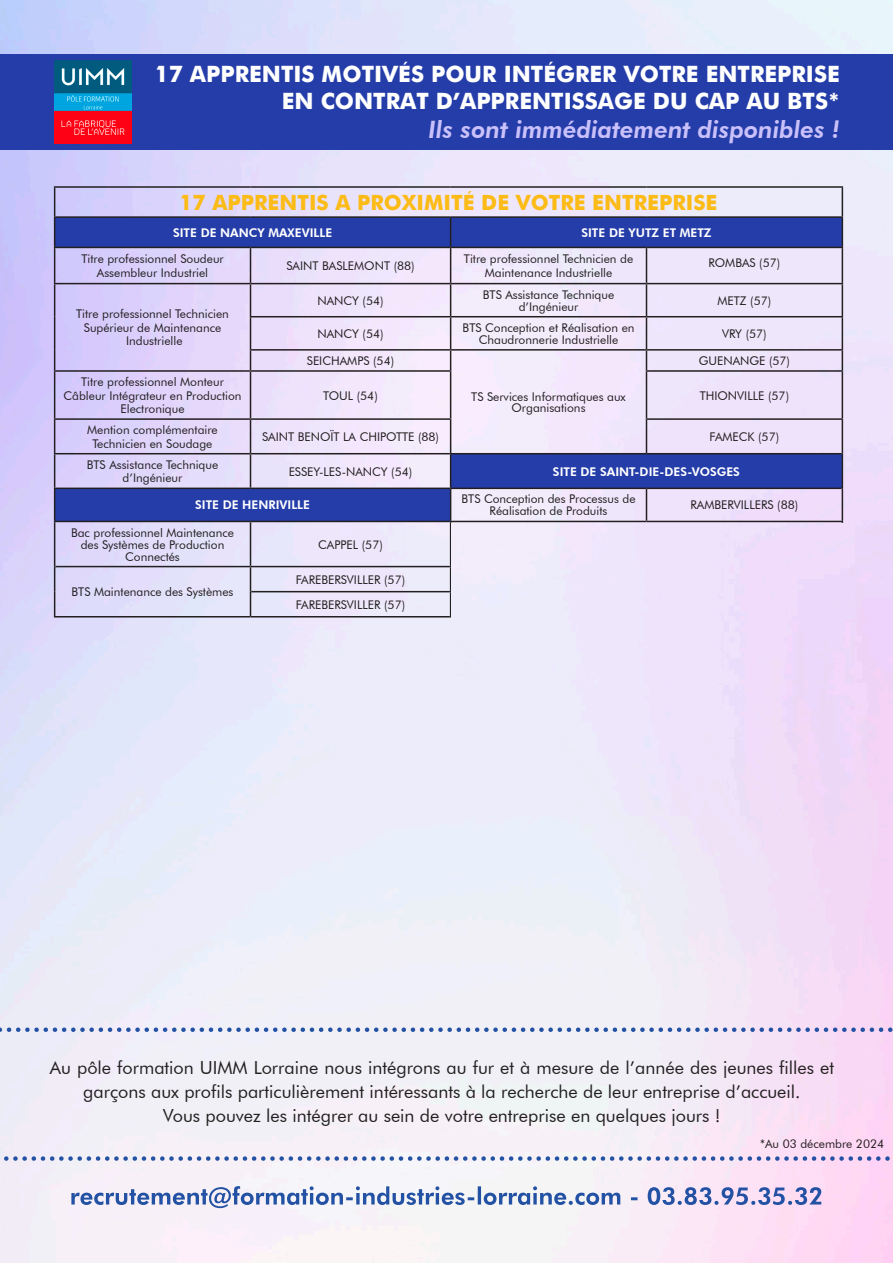
<style>
.page{position:relative;width:893px;height:1263px;background:#fff}
.page>*{position:absolute;margin:0;border:0;box-sizing:border-box;transform-origin:0 0}
.t1{font:italic 800 24px "Futura BT";color:#cac1fa}
.t2{font:700 22.5px/27px "Futura";color:#fff;text-align:right}
.t3{font:700 21px "Futura";color:#fcbb16}
.t4{font:18px/24px "Futura BT";color:#231f20;text-align:center}
.t5{font:12px/13.5px "Futura BT";color:#231f20;text-align:center}
.t6{font:800 12px "Futura BT";color:#fff}
</style>
<div class="page">
<svg style="left:55px;top:218px;width:787px;height:303px;background:#bfbce7"></svg>
<hr style="left:54px;top:186px;width:196px;height:2px;background:#231f20">
<hr style="left:250px;top:186px;width:201px;height:2px;background:#231f20">
<hr style="left:451px;top:186px;width:195px;height:2px;background:#231f20">
<hr style="left:646px;top:186px;width:197px;height:2px;background:#231f20">
<hr style="left:54px;top:248px;width:1px;height:35px;background:#231f20">
<hr style="left:250px;top:248px;width:1px;height:35px;background:#231f20">
<hr style="left:450px;top:248px;width:1px;height:35px;background:#231f20">
<hr style="left:646px;top:248px;width:1px;height:35px;background:#231f20">
<hr style="left:842px;top:248px;width:1px;height:35px;background:#231f20">
<hr style="left:54px;top:283px;width:196px;height:1px;background:#231f20">
<hr style="left:54px;top:284px;width:1px;height:33px;background:#231f20">
<hr style="left:250px;top:283px;width:201px;height:1px;background:#231f20">
<hr style="left:250px;top:284px;width:1px;height:32px;background:#231f20">
<hr style="left:451px;top:283px;width:195px;height:1px;background:#231f20">
<hr style="left:450px;top:284px;width:1px;height:32px;background:#231f20">
<hr style="left:646px;top:283px;width:197px;height:1px;background:#231f20">
<hr style="left:646px;top:284px;width:1px;height:32px;background:#231f20">
<hr style="left:842px;top:284px;width:1px;height:32px;background:#231f20">
<hr style="left:54px;top:317px;width:1px;height:33px;background:#231f20">
<hr style="left:250px;top:316px;width:201px;height:1px;background:#231f20">
<hr style="left:250px;top:317px;width:1px;height:32px;background:#231f20">
<hr style="left:451px;top:316px;width:195px;height:1px;background:#231f20">
<hr style="left:450px;top:317px;width:1px;height:32px;background:#231f20">
<hr style="left:646px;top:316px;width:197px;height:1px;background:#231f20">
<hr style="left:646px;top:317px;width:1px;height:32px;background:#231f20">
<hr style="left:842px;top:317px;width:1px;height:32px;background:#231f20">
<svg style="left:54px;top:350px;width:1px;height:20px"></svg>
<hr style="left:250px;top:349px;width:201px;height:2px;background:#231f20">
<svg style="left:250px;top:351px;width:1px;height:19px"></svg>
<hr style="left:451px;top:349px;width:195px;height:2px;background:#231f20">
<svg style="left:450px;top:351px;width:1px;height:19px"></svg>
<hr style="left:646px;top:349px;width:197px;height:2px;background:#231f20">
<svg style="left:646px;top:351px;width:1px;height:19px"></svg>
<svg style="left:842px;top:351px;width:1px;height:19px"></svg>
<hr style="left:646px;top:370px;width:197px;height:2px;background:#231f20">
<hr style="left:646px;top:372px;width:1px;height:46px;background:#231f20">
<hr style="left:842px;top:372px;width:1px;height:46px;background:#231f20">
<hr style="left:646px;top:418px;width:197px;height:2px;background:#231f20">
<hr style="left:646px;top:420px;width:1px;height:33px;background:#231f20">
<hr style="left:842px;top:420px;width:1px;height:34px;background:#231f20">
<hr style="left:646px;top:489px;width:1px;height:32px;background:#231f20">
<hr style="left:842px;top:488px;width:1px;height:33px;background:#231f20">
<hr style="left:54px;top:418px;width:196px;height:2px;background:#231f20">
<hr style="left:54px;top:453px;width:196px;height:1px;background:#231f20">
<hr style="left:54px;top:372px;width:1px;height:46px;background:#231f20">
<hr style="left:54px;top:420px;width:1px;height:33px;background:#231f20">
<hr style="left:54px;top:454px;width:1px;height:34px;background:#231f20">
<hr style="left:54px;top:522px;width:1px;height:45px;background:#231f20">
<hr style="left:54px;top:370px;width:196px;height:2px;background:#231f20">
<hr style="left:250px;top:370px;width:201px;height:2px;background:#231f20">
<hr style="left:250px;top:372px;width:1px;height:46px;background:#231f20">
<hr style="left:250px;top:420px;width:1px;height:33px;background:#231f20">
<hr style="left:250px;top:454px;width:1px;height:34px;background:#231f20">
<hr style="left:450px;top:372px;width:1px;height:46px;background:#231f20">
<hr style="left:450px;top:420px;width:1px;height:33px;background:#231f20">
<hr style="left:250px;top:522px;width:1px;height:44px;background:#231f20">
<hr style="left:250px;top:418px;width:201px;height:2px;background:#231f20">
<hr style="left:250px;top:453px;width:200px;height:1px;background:#231f20">
<svg style="left:250px;top:567px;width:1px;height:49px"></svg>
<hr style="left:54px;top:616px;width:196px;height:1px;background:#231f20">
<hr style="left:250px;top:616px;width:200px;height:1px;background:#231f20">
<hr style="left:54px;top:216px;width:196px;height:2px;background:#231f20">
<svg style="left:54px;top:188px;width:1px;height:59px"></svg>
<hr style="left:250px;top:216px;width:201px;height:2px;background:#231f20">
<hr style="left:451px;top:216px;width:195px;height:2px;background:#231f20">
<hr style="left:646px;top:216px;width:197px;height:2px;background:#231f20">
<svg style="left:842px;top:188px;width:1px;height:59px"></svg>
<hr style="left:54px;top:247px;width:196px;height:1px;background:#231f20">
<hr style="left:250px;top:247px;width:201px;height:1px;background:#231f20">
<hr style="left:451px;top:247px;width:195px;height:1px;background:#231f20">
<hr style="left:646px;top:247px;width:197px;height:1px;background:#231f20">
<svg style="left:450px;top:218px;width:1px;height:29px"></svg>
<hr style="left:54px;top:489px;width:1px;height:32px;background:#231f20">
<hr style="left:54px;top:488px;width:196px;height:1px;background:#231f20">
<hr style="left:250px;top:488px;width:201px;height:1px;background:#231f20">
<hr style="left:450px;top:489px;width:1px;height:32px;background:#231f20">
<hr style="left:54px;top:521px;width:196px;height:1px;background:#231f20">
<hr style="left:250px;top:521px;width:200px;height:1px;background:#231f20">
<svg style="left:54px;top:567px;width:1px;height:49px"></svg>
<hr style="left:55px;top:566px;width:195px;height:1px;background:#231f20">
<hr style="left:250px;top:566px;width:200px;height:1px;background:#231f20">
<hr style="left:251px;top:591px;width:199px;height:1px;background:#231f20">
<hr style="left:450px;top:454px;width:1px;height:34px;background:#231f20">
<hr style="left:450px;top:453px;width:196px;height:1px;background:#231f20">
<hr style="left:646px;top:453px;width:196px;height:1px;background:#231f20">
<hr style="left:842px;top:454px;width:1px;height:34px;background:#231f20">
<hr style="left:451px;top:488px;width:195px;height:1px;background:#231f20">
<hr style="left:646px;top:488px;width:196px;height:1px;background:#231f20">
<hr style="left:450px;top:522px;width:1px;height:44px;background:#231f20">
<svg style="left:450px;top:567px;width:1px;height:49px"></svg>
<hr style="left:450px;top:521px;width:196px;height:1px;background:#231f20">
<hr style="left:646px;top:521px;width:197px;height:1px;background:#231f20">
<hr style="left:842px;top:522px;width:1px;height:44px;background:#231f20">
<hr style="left:450px;top:566px;width:196px;height:1px;background:#231f20">
<hr style="left:450px;top:591px;width:196px;height:1px;background:#231f20">
<hr style="left:450px;top:616px;width:196px;height:1px;background:#231f20">
<svg style="left:71px;top:1186px;width:750px;height:22px"></svg>
<svg style="left:0;top:1156px;width:893px;height:5px"></svg>
<svg style="left:0;top:1027px;width:893px;height:5px"></svg>
<div style="left:0;top:54px;width:893px;height:96px;background:#253da9"></div>
<img style="left:54px;top:60px;width:78px;height:83px">
<img style="left:451px;top:523px;width:404px;height:293px">
<h2 class="t2" style="left:155px;top:59px;width:687px">17 APPRENTIS MOTIVÉS POUR INTÉGRER VOTRE ENTREPRISE<br>EN CONTRAT D’APPRENTISSAGE DU CAP AU BTS*</h2>
<h1 class="t1" style="left:428px;top:115px;width:413px">Ils sont immédiatement disponibles !</h1>
<h3 class="t3" style="left:180px;top:187px;width:539px">17 APPRENTIS A PROXIMITÉ DE VOTRE ENTREPRISE</h3>
<p class="t6" style="left:173px;top:225px;width:161px">SITE DE NANCY MAXEVILLE</p>
<p class="t6" style="left:581px;top:225px;width:132px">SITE DE YUTZ ET METZ</p>
<p class="t5" style="left:81px;top:252px;width:144px">Titre professionnel Soudeur<br>Assembleur Industriel</p>
<p class="t5" style="left:286px;top:259px;width:130px">SAINT BASLEMONT (88)</p>
<p class="t5" style="left:464px;top:252px;width:171px">Titre professionnel Technicien de<br>Maintenance Industrielle</p>
<p class="t5" style="left:708px;top:256px;width:73px">ROMBAS (57)</p>
<p class="t5" style="left:76px;top:307px;width:154px">Titre professionnel Technicien<br>Supérieur de Maintenance<br>Industrielle</p>
<p class="t5" style="left:317px;top:294px;width:68px">NANCY (54)</p>
<p class="t5" style="left:483px;top:288px;width:133px;line-height:12px">BTS Assistance Technique d’Ingénieur</p>
<p class="t5" style="left:717px;top:294px;width:55px">METZ (57)</p>
<p class="t5" style="left:317px;top:327px;width:68px">NANCY (54)</p>
<p class="t5" style="left:463px;top:321px;width:173px;line-height:12px">BTS Conception et Réalisation en<br>Chaudronnerie Industrielle</p>
<p class="t5" style="left:722px;top:327px;width:46px">VRY (57)</p>
<p class="t5" style="left:307px;top:354px;width:89px">SEICHAMPS (54)</p>
<p class="t5" style="left:471px;top:391px;width:156px;line-height:10.5px">TS Services Informatiques aux<br>Organisations</p>
<p class="t5" style="left:699px;top:354px;width:93px">GUENANGE (57)</p>
<p class="t5" style="left:64px;top:375px;width:179px">Titre professionnel Monteur<br>Câbleur Intégrateur en Production<br>Electronique</p>
<p class="t5" style="left:323px;top:388px;width:56px">TOUL (54)</p>
<p class="t5" style="left:700px;top:388px;width:91px">THIONVILLE (57)</p>
<p class="t5" style="left:87px;top:423px;width:132px">Mention complémentaire<br>Technicien en Soudage</p>
<p class="t5" style="left:262px;top:430px;width:179px">SAINT BENOÏT LA CHIPOTTE (88)</p>
<p class="t5" style="left:710px;top:430px;width:71px">FAMECK (57)</p>
<p class="t5" style="left:87px;top:458px;width:133px">BTS Assistance Technique d’Ingénieur</p>
<p class="t5" style="left:289px;top:464px;width:125px">ESSEY-LES-NANCY (54)</p>
<p class="t6" style="left:553px;top:464px;width:188px">SITE DE SAINT-DIE-DES-VOSGES</p>
<p class="t6" style="left:195px;top:498px;width:116px">SITE DE HENRIVILLE</p>
<p class="t5" style="left:462px;top:493px;width:175px;line-height:12px">BTS Conception des Processus de<br>Réalisation de Produits</p>
<p class="t5" style="left:690px;top:498px;width:109px">RAMBERVILLERS (88)</p>
<p class="t5" style="left:71px;top:526px;width:165px;line-height:12px">Bac professionnel Maintenance des Systèmes de Production<br>Connectés</p>
<p class="t5" style="left:318px;top:537px;width:66px">CAPPEL (57)</p>
<p class="t5" style="left:72px;top:585px;width:163px">BTS Maintenance des Systèmes</p>
<p class="t5" style="left:296px;top:567px;width:111px;line-height:25px;text-align:left">FAREBERSVILLER (57)<br>FAREBERSVILLER (57)</p>
<p class="t4" style="left:50px;top:1055px;width:786px">Au pôle formation UIMM Lorraine nous intégrons au fur et à mesure de l’année des jeunes filles et garçons aux profils particulièrement intéressants à la recherche de leur entreprise d’accueil.<br>Vous pouvez les intégrer au sein de votre entreprise en quelques jours !</p>
<p class="t5" style="left:760px;top:1136px;width:126px">*Au 03 décembre 2024</p>
</div>
